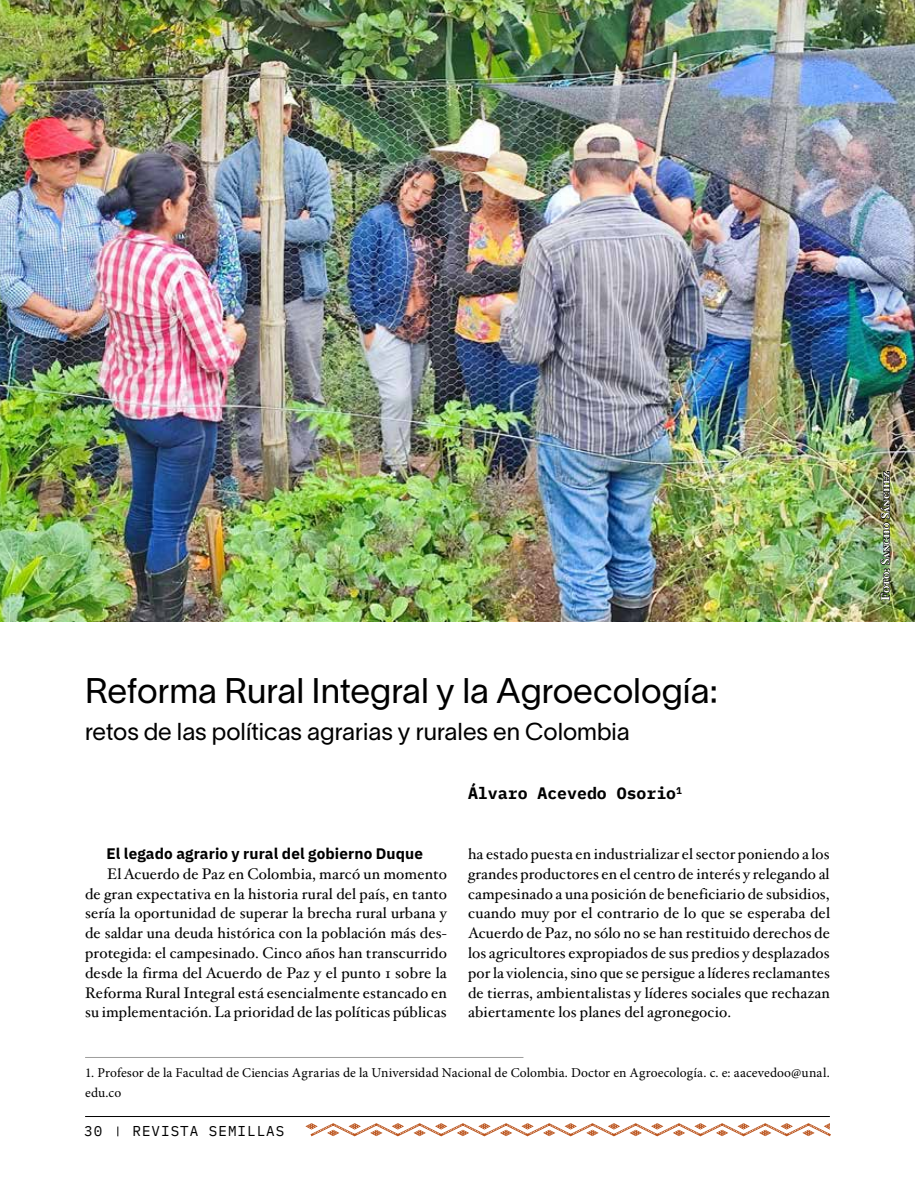
<style>
.page{position:relative;width:915px;height:1191px;background:#fff}
.page>*{position:absolute;margin:0;border:0;box-sizing:border-box;transform-origin:0 0}
.t1{font:34.95px "Lausanne 300";color:#000}
.t2{font:24px "Lausanne 300";color:#000}
.t3{font:700 16.5px "IBM Plex Mono";color:#000}
.t4{font:15.3px/19.8px "Hoefler Text";letter-spacing:.01em;color:#000;text-align:justify}
.t5{font:700 15.3px "IBM Plex Sans";letter-spacing:.01em;color:#000}
.t6{font:14.25px "IBM Plex Mono";letter-spacing:.07em;color:#000}
.t7{font:13.5px/19.8px "Minion Pro";letter-spacing:.005em;color:#000}
.t8{font:12px "Hoefler Text Bold SC";color:#fff}
</style>
<div class="page">
<hr style="left:85px;top:1116px;width:744px;height:1px;background:#000">
<svg style="left:305px;top:1123px;width:526px;height:14px"></svg>
<img style="left:0;top:0;width:914px;height:621px">
<svg style="left:879px;top:471px;width:10px;height:137px"></svg>
<hr style="left:85px;top:1057px;width:438px;height:1px;background:#9d9d9c">
<h1 class="t1" style="left:85px;top:668px;width:634px">Reforma Rural Integral y la Agroecología:</h1>
<h2 class="t2" style="left:85px;top:716px;width:546px">retos de las políticas agrarias y rurales en Colombia</h2>
<p class="t5" style="left:106px;top:841px;width:318px">El legado agrario y rural del gobierno Duque</p>
<p class="t4" style="left:85px;top:864px;width:363px;text-indent:22px">El Acuerdo de Paz en Colombia, marcó un momento de gran expectativa en la historia rural del país, en tanto sería la oportunidad de superar la brecha rural urbana y de saldar una deuda histórica con la población más des&shy;protegida: el campesinado. Cinco años han transcurrido desde la firma del Acuerdo de Paz y el punto 1 sobre la Reforma Rural Integral está esencialmente estancado en su implementación. La prioridad de las políticas públicas</p>
<p class="t3" style="left:468px;top:780px;width:215px">Álvaro Acevedo Osorio<sup>1</sup></p>
<p class="t4" style="left:468px;top:844px;width:363px">ha estado puesta en industrializar el sector poniendo a los grandes productores en el centro de interés y relegando al campesinado a una posición de beneficiario de subsidios, cuando muy por el contrario de lo que se esperaba del Acuerdo de Paz, no sólo no se han restituido derechos de los agricultores expropiados de sus predios y desplazados por la violencia, sino que se persigue a líderes reclamantes de tierras, ambientalistas y líderes sociales que rechazan abiertamente los planes del agronegocio.</p>
<p class="t7" style="left:85px;top:1062px;width:745px">1. Profesor de la Facultad de Ciencias Agrarias de la Universidad Nacional de Colombia. Doctor en Agroecología. c. e: aacevedoo@unal. edu.co</p>
<p class="t6" style="left:84px;top:1120px;width:20px">30</p>
<p class="t6" style="left:132px;top:1120px;width:153px">REVISTA SEMILLAS</p>
<p class="t8" style="left:877px;top:600px;width:131px;rotate:-90deg">Foto: Sancho Sánchez</p>
</div>
